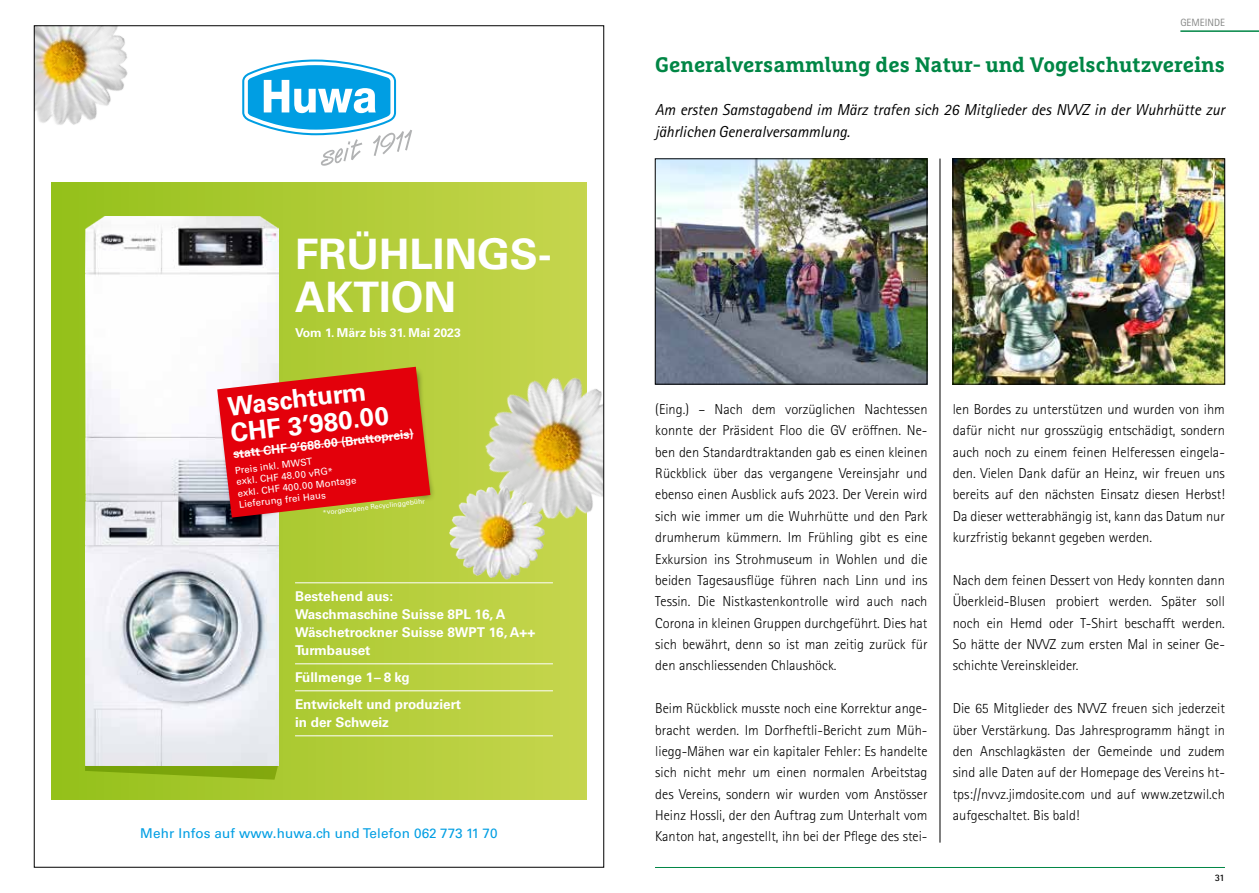
<style>
.page{position:relative;width:1259px;height:893px;background:#fff}
.page>*{position:absolute;margin:0;border:0;box-sizing:border-box;transform-origin:0 0}
.t1{font:700 42px/43.5px "Univers LT Std";color:#fff}
.t2{font:700 25.8px/26.7px "Univers LT Std";color:#fff}
.t3{font:700 21px "Marselis Slab Pro";color:#008645}
.t4{font:italic 15.9px/21.3px "Rotis Sans Serif Std";color:#000}
.t5{font:300 14.4px/21.3px "Rotis Sans Serif Std";color:#000;text-align:justify}
.t6{font:700 13.5px/18px "Univers LT Std";color:#fff}
.t7{font:13.5px "Univers LT Std";letter-spacing:.01em;color:#009ee3}
.t8{font:700 12.15px "Univers LT Std";color:#fff}
.t9{font:10.5px "Rotis Sans Serif Std";color:#868786}
.t10{font:700 9.9px "Rotis Sans Serif Std";color:#000}
.t11{font:9.45px/11.6px "Univers LT Std";color:#fff}
.t12{font:6.75px "Univers LT Std";color:#fff}
</style>
<div class="page">
<hr style="left:1180px;top:30px;width:79px;height:2px;background:#008645">
<hr style="left:655px;top:867px;width:570px;height:1px;background:#008645">
<div style="left:51px;top:183px;width:536px;height:616px;background:linear-gradient(to right,#94c01b,#c7d64e)"></div>
<hr style="left:295px;top:582px;width:258px;height:1px;background:#fff">
<hr style="left:295px;top:663px;width:258px;height:1px;background:#fff">
<hr style="left:295px;top:690px;width:258px;height:1px;background:#fff">
<hr style="left:295px;top:735px;width:258px;height:1px;background:#fff">
<svg style="left:85px;top:765px;width:193px;height:15px"></svg>
<img style="left:85px;top:217px;width:193px;height:548px">
<div style="left:215px;top:367px;width:221px;height:160px;background:#000;opacity:.75"></div>
<svg style="left:217px;top:367px;width:213px;height:151px"></svg>
<img style="left:463px;top:353px;width:139px;height:166px">
<img style="left:36px;top:28px;width:92px;height:97px">
<img style="left:442px;top:477px;width:110px;height:110px">
<svg style="left:242px;top:60px;width:170px;height:106px"></svg>
<img style="left:657px;top:161px;width:268px;height:221px">
<div style="left:655px;top:159px;width:272px;height:225px;border:1px solid #000"></div>
<hr style="left:939px;top:159px;width:1px;height:684px;background:#000">
<img style="left:954px;top:161px;width:269px;height:221px">
<div style="left:952px;top:159px;width:273px;height:225px;border:1px solid #000"></div>
<h1 class="t1" style="left:295px;top:232px;width:258px">FRÜHLINGS-<br>AKTION</h1>
<p class="t8" style="left:295px;top:325px;width:167px">Vom 1. März bis 31. Mai 2023</p>
<h2 class="t2" style="left:226px;top:394px;width:160px;rotate:-7deg">Waschturm<br>CHF 3’980.00</h2>
<p class="t8" style="left:232px;top:448px;width:183px;rotate:-7deg">statt CHF 9’688.00 (Bruttopreis)</p>
<p class="t11" style="left:234px;top:465px;width:121px;rotate:-7deg">Preis inkl. MWST<br>exkl. CHF 48.00 vRG* exkl. CHF 400.00 Montage<br>Lieferung frei Haus</p>
<p class="t12" style="left:322px;top:509px;width:104px;rotate:-7deg">*vorgezogene Recyclinggebühr</p>
<p class="t6" style="left:295px;top:587px;width:242px">Bestehend aus:<br>Waschmaschine Suisse 8PL 16, A<br>Wäschetrockner Suisse 8WPT 16, A++<br>Turmbauset</p>
<p class="t6" style="left:295px;top:664px;width:167px;line-height:27px">Füllmenge 1– 8 kg<br>Entwickelt und produziert</p>
<p class="t6" style="left:295px;top:713px;width:95px">in der Schweiz</p>
<p class="t7" style="left:140px;top:825px;width:359px">Mehr Infos auf www.huwa.ch und Telefon 062 773 11 70</p>
<p class="t9" style="left:1180px;top:16px;width:46px">GEMEINDE</p>
<h3 class="t3" style="left:655px;top:51px;width:571px">Generalversammlung des Natur- und Vogelschutzvereins</h3>
<p class="t4" style="left:655px;top:99px;width:571px">Am ersten Samstagabend im März trafen sich 26 Mitglieder des NVVZ in der Wuhrhütte zur jährlichen Generalversammlung.</p>
<p class="t5" style="left:655px;top:399px;width:274px">(Eing.) – Nach dem vorzüglichen Nachtessen konnte der Präsident Floo die GV eröffnen. Ne&shy;ben den Standardtraktanden gab es einen kleinen Rückblick über das vergangene Vereinsjahr und ebenso einen Ausblick aufs 2023. Der Verein wird sich wie immer um die Wuhrhütte und den Park drumherum kümmern. Im Frühling gibt es eine Exkursion ins Strohmuseum in Wohlen und die beiden Tagesausflüge führen nach Linn und ins Tessin. Die Nistkastenkontrolle wird auch nach Corona in kleinen Gruppen durchgeführt. Dies hat sich bewährt, denn so ist man zeitig zurück für den anschliessenden Chlaushöck.</p>
<p class="t5" style="left:655px;top:698px;width:274px">Beim Rückblick musste noch eine Korrektur ange&shy;bracht werden. Im Dorfheftli-Bericht zum Müh&shy;liegg-Mähen war ein kapitaler Fehler: Es handelte sich nicht mehr um einen normalen Arbeitstag des Vereins, sondern wir wurden vom Anstösser Heinz Hossli, der den Auftrag zum Unterhalt vom Kanton hat, angestellt, ihn bei der Pflege des stei-</p>
<p class="t5" style="left:952px;top:399px;width:274px">len Bordes zu unterstützen und wurden von ihm dafür nicht nur grosszügig entschädigt, sondern auch noch zu einem feinen Helferessen eingela&shy;den. Vielen Dank dafür an Heinz, wir freuen uns bereits auf den nächsten Einsatz diesen Herbst!<br>Da dieser wetterabhängig ist, kann das Datum nur kurzfristig bekannt gegeben werden.</p>
<p class="t5" style="left:952px;top:570px;width:274px">Nach dem feinen Dessert von Hedy konnten dann Überkleid-Blusen probiert werden. Später soll noch ein Hemd oder T-Shirt beschafft werden.<br>So hätte der NVVZ zum ersten Mal in seiner Ge&shy;schichte Vereinskleider.</p>
<p class="t5" style="left:952px;top:698px;width:274px">Die 65 Mitglieder des NVVZ freuen sich jederzeit über Verstärkung. Das Jahresprogramm hängt in den Anschlagkästen der Gemeinde und zudem sind alle Daten auf der Homepage des Vereins ht&shy;tps://nvvz.jimdosite.com und auf www.zetzwil.ch aufgeschaltet. Bis bald!</p>
<p class="t10" style="left:1214px;top:871px;width:12px">31</p>
</div>
